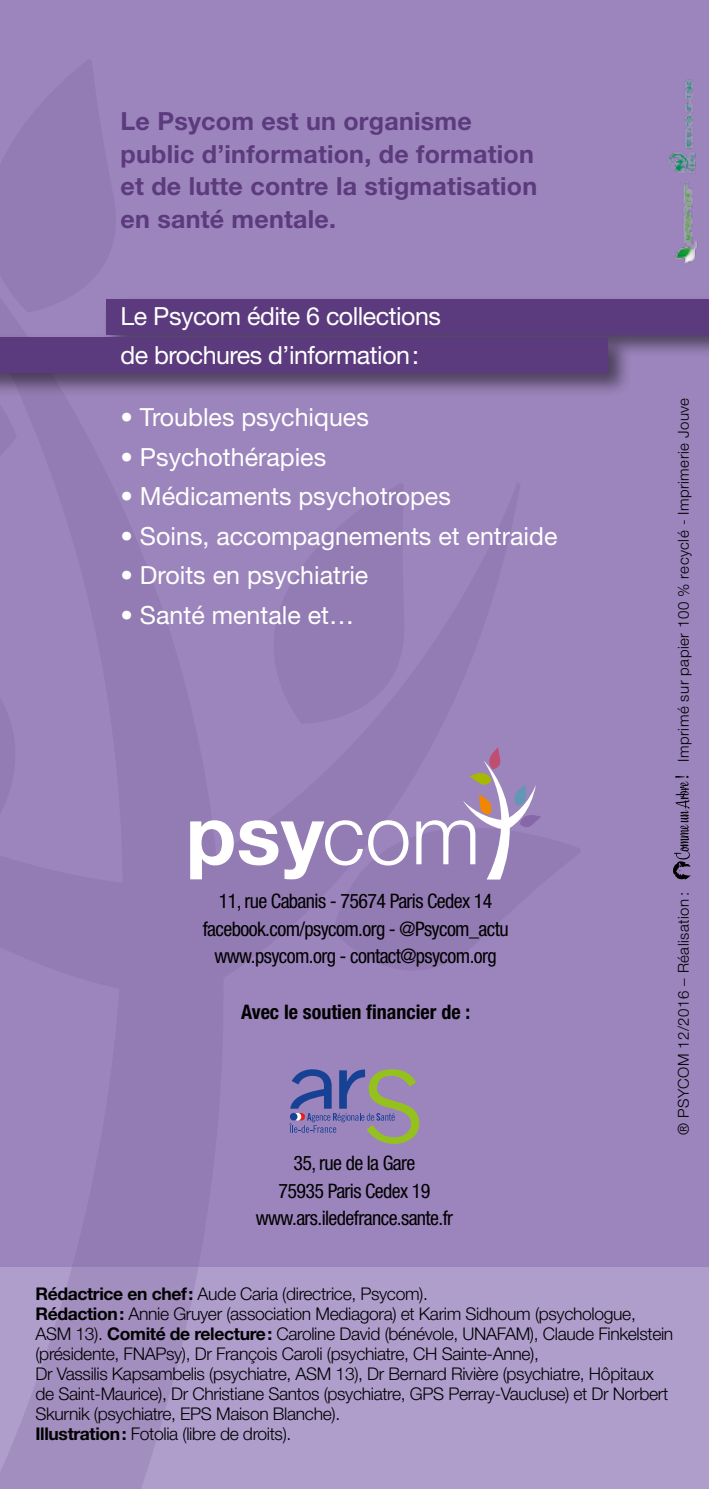
<style>
.page{position:relative;width:709px;height:1489px;background:#fff}
.page>*{position:absolute;margin:0;border:0;box-sizing:border-box;transform-origin:0 0}
.t1{font:25px "Helvetica Neue LT Pro";color:#fff}
.t2{font:700 25px/32.5px "Helvetica Neue LT Pro";letter-spacing:.01em;color:#5b3a7d}
.t3{font:25px/38.8px "Helvetica Neue LT Pro";letter-spacing:-.02em;color:#fff}
.t4{font:condensed 20px/27.5px "Helvetica Neue LT Pro";letter-spacing:-.03em;color:#000;text-align:center}
.t5{font:700 condensed 20px "Helvetica Neue LT Pro";color:#000}
.t6{font:300 17.5px/20px "Helvetica Neue LT Pro";letter-spacing:-.02em;color:#000}
.t7{font:300 15px "Helvetica Neue LT Pro";letter-spacing:.03em;color:#000}
.s1{font-weight:700}
</style>
<div class="page">
<div style="left:0;top:0;width:709px;height:1488px;background:#9c84bc"></div>
<div style="left:0;top:1266px;width:709px;height:222px;background:#af9ecc"></div>
<svg style="left:0;top:879px;width:522px;height:609px"></svg>
<svg style="left:331px;top:879px;width:191px;height:130px;fill:#937bb3"></svg>
<img style="left:669px;top:79px;width:29px;height:184px">
<svg style="left:673px;top:775px;width:18px;height:104px"></svg>
<div style="left:103px;top:295px;width:606px;height:63px;background:#000;opacity:.5"></div>
<div style="left:106px;top:299px;width:603px;height:35px;background:#5b3a7d"></div>
<div style="left:0;top:333px;width:631px;height:63px;background:#000;opacity:.5"></div>
<div style="left:0;top:337px;width:608px;height:36px;background:#5b3a7d"></div>
<svg style="left:190px;top:747px;width:351px;height:132px"></svg>
<svg style="left:289px;top:1069px;width:130px;height:74px"></svg>
<h1 class="t2" style="left:120px;top:104px;width:418px">Le Psycom est un organisme public d’information, de formation et de lutte contre la stigmatisation en santé mentale.</h1>
<h1 class="t3" style="left:120px;top:296px;width:322px">Le Psycom édite 6 collections de brochures d’information:</h1>
<h1 class="t1" style="left:120px;top:401px;width:250px">• Troubles psychiques</h1>
<h1 class="t1" style="left:120px;top:441px;width:207px">• Psychothérapies</h1>
<h1 class="t1" style="left:120px;top:481px;width:332px">• Médicaments psychotropes</h1>
<h1 class="t1" style="left:120px;top:520px;width:438px">• Soins, accompagnements et entraide</h1>
<h1 class="t1" style="left:120px;top:560px;width:249px">• Droits en psychiatrie</h1>
<h1 class="t1" style="left:120px;top:599px;width:235px">• Santé mentale et…</h1>
<p class="t4" style="left:203px;top:887px;width:307px">11, rue Cabanis - 75674 Paris Cedex 14 facebook.com/psycom.org - @Psycom_actu www.psycom.org - contact@psycom.org</p>
<p class="t5" style="left:241px;top:1000px;width:231px">Avec le soutien financier de :</p>
<p class="t4" style="left:256px;top:1149px;width:199px">35, rue de la Gare<br>75935 Paris Cedex 19 www.ars.iledefrance.sante.fr</p>
<p class="t7" style="left:674px;top:761px;width:365px;rotate:-90deg">Imprimé sur papier 100 % recyclé - Imprimerie Jouve</p>
<p class="t7" style="left:674px;top:1135px;width:245px;rotate:-90deg">® PSYCOM 12/2016 – Réalisation :</p>
<p class="t6" style="left:35px;top:1283px;width:639px"><span class="s1">Rédactrice en chef:</span> Aude Caria (directrice, Psycom).<br><span class="s1">Rédaction:</span> Annie Gruyer (association Mediagora) et Karim Sidhoum (psychologue, ASM 13). <span class="s1">Comité de relecture:</span> Caroline David (bénévole, UNAFAM), Claude Finkelstein (présidente, FNAPsy), Dr François Caroli (psychiatre, CH Sainte-Anne),<br>Dr Vassilis Kapsambelis (psychiatre, ASM 13), Dr Bernard Rivière (psychiatre, Hôpitaux de Saint-Maurice), Dr Christiane Santos (psychiatre, GPS Perray-Vaucluse) et Dr Norbert Skurnik (psychiatre, EPS Maison Blanche).<br><span class="s1">Illustration:</span> Fotolia (libre de droits).</p>
</div>
